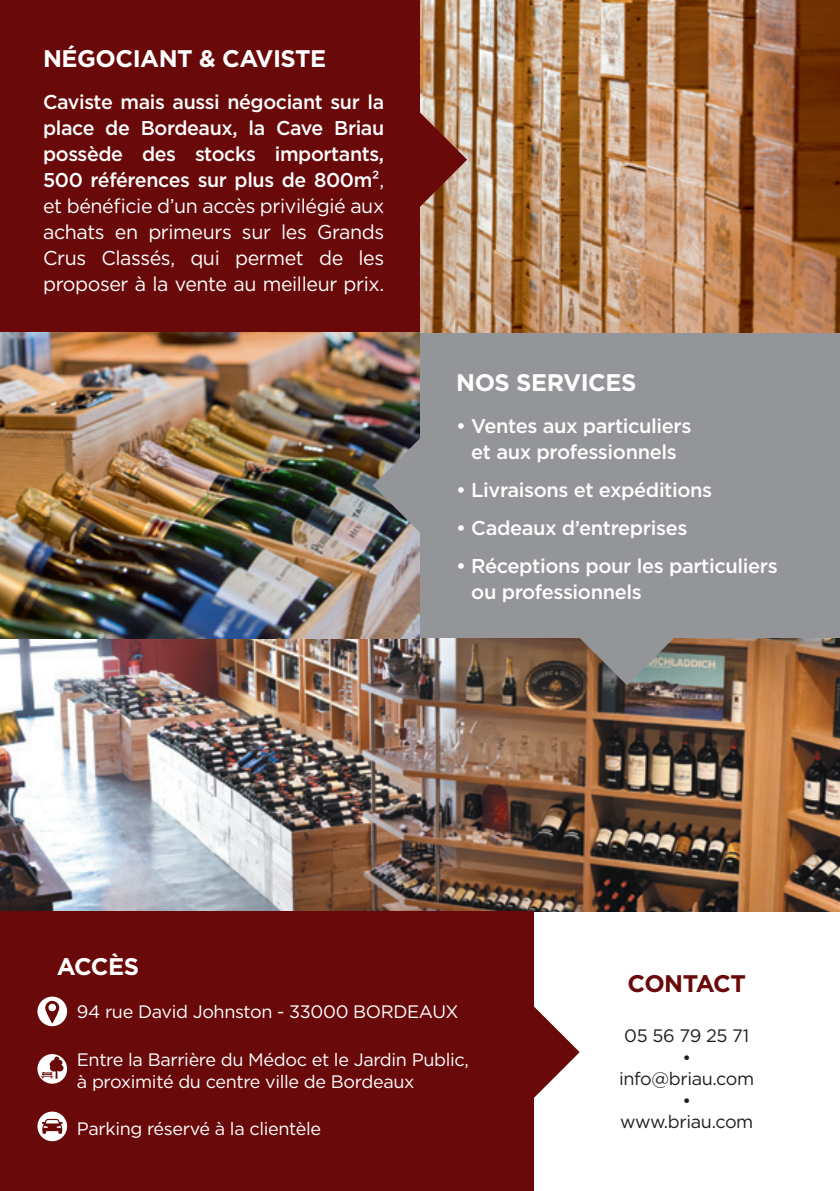
<style>
.page{position:relative;width:840px;height:1191px;background:#fff}
.page>*{position:absolute;margin:0;border:0;box-sizing:border-box;transform-origin:0 0}
.t1{font:700 24px "Gotham";letter-spacing:-.02em;color:#fff}
.t2{font:700 24px "Gotham";letter-spacing:-.03em;color:#6a090a}
.t3{font:20px/26px "Gotham";letter-spacing:-.02em;color:#fff;text-align:justify}
.t4{font:500 20px/26px "Gotham";letter-spacing:-.02em;color:#fff;text-align:center}
.t5{font:18px/21.6px "Gotham";letter-spacing:-.02em;color:#fff}
.t6{font:18px "Gotham";letter-spacing:-.02em;color:#231f20}
.s1{font-weight:500}
</style>
<div class="page">
<div style="left:405px;top:333px;width:434px;height:305px;background:#939598"></div>
<div style="left:0;top:0;width:420px;height:333px;background:#6a090a"></div>
<img style="left:0;top:638px;width:839px;height:273px">
<img style="left:0;top:333px;width:420px;height:305px">
<img style="left:420px;top:0;width:419px;height:333px">
<svg style="left:420px;top:113px;width:47px;height:94px;background:#945547"></svg>
<img style="left:372px;top:438px;width:48px;height:94px">
<svg style="left:579px;top:638px;width:94px;height:47px;background:#84817b"></svg>
<svg style="left:533px;top:1005px;width:46px;height:94px"></svg>
<div style="left:0;top:911px;width:533px;height:280px;background:#6a090a"></div>
<svg style="left:37px;top:1054px;width:30px;height:29px"></svg>
<svg style="left:41px;top:1056px;width:22px;height:22px"></svg>
<div style="left:37px;top:1111px;width:30px;height:30px;background:#fff;border-radius:50%"></div>
<svg style="left:42px;top:1118px;width:21px;height:16px"></svg>
<div style="left:37px;top:996px;width:30px;height:30px;background:#fff;border-radius:50%"></div>
<svg style="left:45px;top:1000px;width:14px;height:23px"></svg>
<p class="t1" style="left:43px;top:43px;width:284px">NÉGOCIANT &amp; CAVISTE</p>
<p class="t3" style="left:43px;top:89px;width:342px"><span class="s1">Caviste mais aussi négociant sur la place de Bordeaux, la Cave Briau possède des stocks importants, 500 références sur plus de 800m²</span>, et bénéficie d’un accès privilégié aux achats en primeurs sur les Grands Crus Classés, qui permet de les proposer à la vente au meilleur prix.</p>
<p class="t1" style="left:456px;top:367px;width:182px">NOS SERVICES</p>
<p class="t4" style="left:456px;top:413px;width:237px">• Ventes aux particuliers et aux professionnels</p>
<p class="t4" style="left:456px;top:477px;width:257px">• Livraisons et expéditions</p>
<p class="t4" style="left:456px;top:515px;width:233px">• Cadeaux d’entreprises</p>
<p class="t4" style="left:471px;top:553px;width:308px;text-align:left;text-indent:-15px">• Réceptions pour les particuliers ou professionnels</p>
<p class="t1" style="left:57px;top:950px;width:84px">ACCÈS</p>
<p class="t5" style="left:77px;top:1000px;width:383px">94 rue David Johnston - 33000 BORDEAUX</p>
<p class="t5" style="left:77px;top:1048px;width:393px">Entre la Barrière du Médoc et le Jardin Public, à proximité du centre ville de Bordeaux</p>
<p class="t5" style="left:77px;top:1117px;width:245px">Parking réservé à la clientèle</p>
<p class="t2" style="left:627px;top:967px;width:120px">CONTACT</p>
<p class="t6" style="left:624px;top:1024px;width:126px">05 56 79 25 71</p>
<p class="t6" style="left:682px;top:1045px;width:10px">•</p>
<p class="t6" style="left:618px;top:1067px;width:137px">info@briau.com</p>
<p class="t6" style="left:682px;top:1088px;width:10px">•</p>
<p class="t6" style="left:619px;top:1110px;width:135px">www.briau.com</p>
</div>
